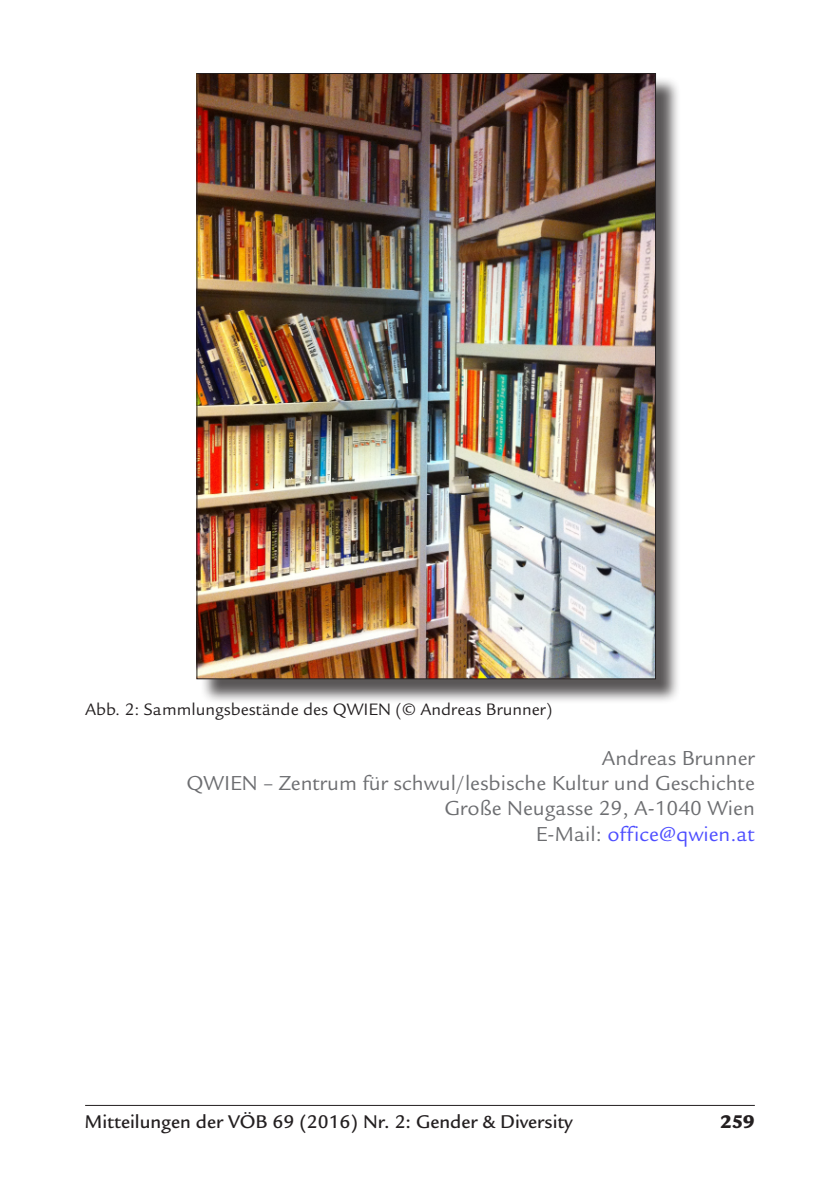
<style>
.page{position:relative;width:840px;height:1191px;background:#fff}
.page>*{position:absolute;margin:0;border:0;box-sizing:border-box;transform-origin:0 0}
.Absatz_nicht_eingerü{font:22px "Legacy Sans";color:#6c6d70}
.Absatz_nicht_eingerü-2{font:22px "Legacy Sans";color:#4d4dff}
.t1{font:500 20px "Legacy Sans";color:#231f20}
.t2{font:900 20px "Legacy Sans";color:#231f20}
.Überschrift_2{font:18px "Legacy Sans";color:#231f20}
.s1{color:#6c6d70}
</style>
<div class="page">
<hr style="left:85px;top:1105px;width:669px;height:1px;background:#231f20">
<div style="left:199px;top:76px;width:481px;height:628px;background:#231f20;opacity:.75"></div>
<img style="left:198px;top:75px;width:455px;height:602px">
<p class="Überschrift_2" style="left:85px;top:699px;width:468px">Abb. 2: Sammlungsbestände des QWIEN (© Andreas Brunner)</p>
<p class="Absatz_nicht_eingerü" style="left:601px;top:746px;width:154px">Andreas Brunner</p>
<p class="Absatz_nicht_eingerü" style="left:186px;top:771px;width:569px">QWIEN – Zentrum für schwul/lesbische Kultur und Geschichte</p>
<p class="Absatz_nicht_eingerü" style="left:444px;top:796px;width:312px">Große Neugasse 29, A-1040 Wien</p>
<p class="Absatz_nicht_eingerü-2" style="left:535px;top:821px;width:220px"><span class="s1">E-Mail:</span> office@qwien.at</p>
<p class="t1" style="left:85px;top:1110px;width:489px">Mitteilungen der VÖB 69 (2016) Nr. 2: Gender &amp; Diversity</p>
<p class="t2" style="left:720px;top:1110px;width:36px">259</p>
</div>
